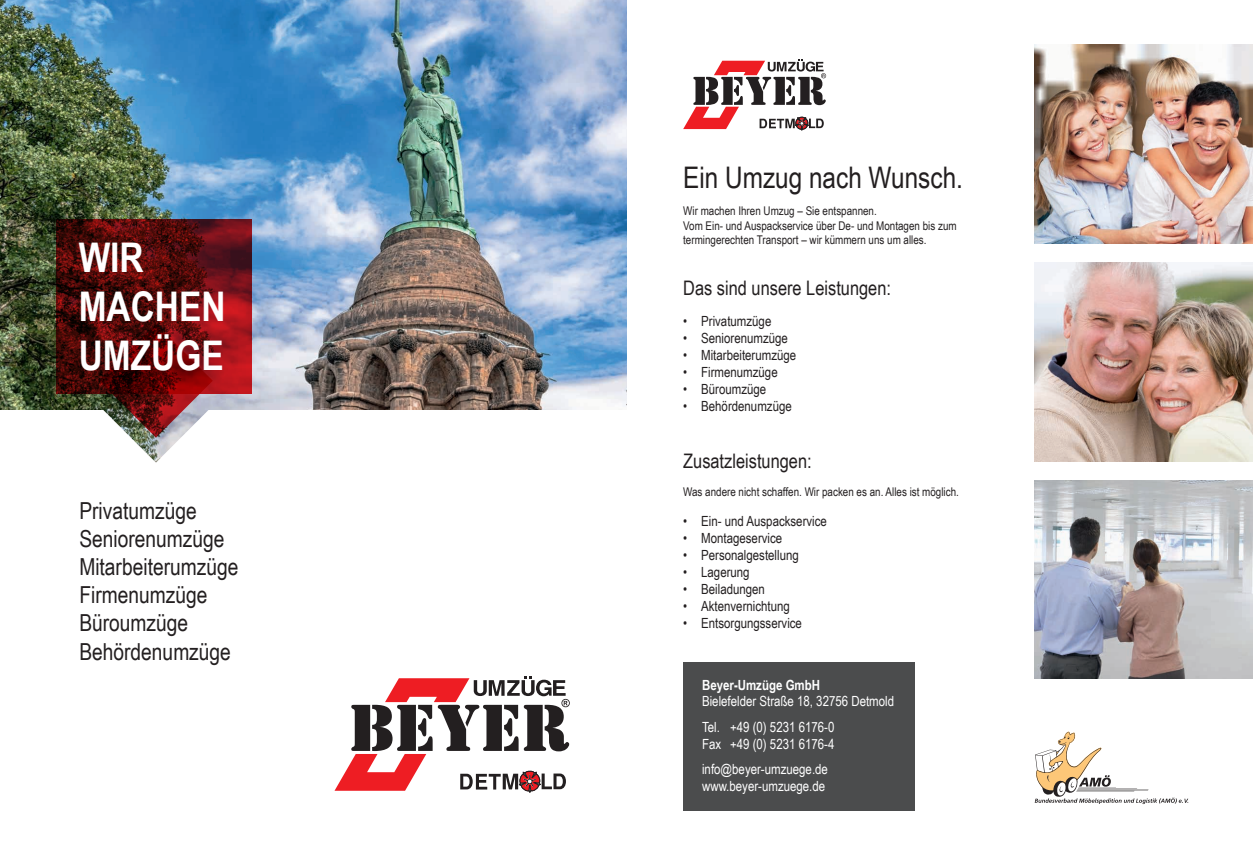
<style>
.page{position:relative;width:1253px;height:868px;background:#fff}
.page>*{position:absolute;margin:0;border:0;box-sizing:border-box;transform-origin:0 0}
.t1{font:700 40.8px/49px "Arial Narrow";color:#fff}
.t2{font:29.7px "Arial Narrow";color:#231f20}
.t3{font:23.4px/28.1px "Arial Narrow";color:#231f20}
.t4{font:20px "Arial Narrow";color:#231f20}
.t5{font:14px "Arial Narrow";color:#231f20}
.t6{font:14px/25.6px "Arial Narrow";color:#fff}
.t7{font:700 14px "Arial Narrow";color:#fff}
.t8{font:12px/14.4px "Arial Narrow";color:#231f20}
</style>
<div class="page">
<img style="left:1035px;top:45px;width:218px;height:198px">
<img style="left:1035px;top:480px;width:218px;height:198px">
<img style="left:1035px;top:262px;width:218px;height:199px">
<svg style="left:683px;top:60px;width:143px;height:70px"></svg>
<svg style="left:1035px;top:775px;width:153px;height:29px"></svg>
<img style="left:1035px;top:731px;width:67px;height:66px">
<img style="left:0;top:0;width:626px;height:409px">
<img style="left:71px;top:393px;width:170px;height:69px">
<svg style="left:57px;top:219px;width:195px;height:174px;background:#600d0f"></svg>
<svg style="left:99px;top:324px;width:114px;height:113px;background:#742f2f"></svg>
<svg style="left:334px;top:676px;width:236px;height:116px"></svg>
<div style="left:683px;top:662px;width:231px;height:148px;background:#4b4c4d"></div>
<h1 class="t1" style="left:79px;top:231px;width:148px">WIR<br>MACHEN<br>UMZÜGE</h1>
<h3 class="t3" style="left:79px;top:495px;width:161px">Privatumzüge<br>Seniorenumzüge<br>Mitarbeiterumzüge<br>Firmenumzüge<br>Büroumzüge<br>Behördenumzüge</h3>
<h2 class="t2" style="left:683px;top:155px;width:281px">Ein Umzug nach Wunsch.</h2>
<p class="t8" style="left:683px;top:203px;width:275px">Wir machen Ihren Umzug – Sie entspannen.<br>Vom Ein- und Auspackservice über De- und Montagen bis zum termingerechten Transport – wir kümmern uns um alles.</p>
<h3 class="t4" style="left:683px;top:274px;width:209px">Das sind unsere Leistungen:</h3>
<p class="t5" style="left:683px;top:310px;width:90px">• Privatumzüge</p>
<p class="t5" style="left:683px;top:327px;width:106px">• Seniorenumzüge</p>
<p class="t5" style="left:683px;top:344px;width:115px">• Mitarbeiterumzüge</p>
<p class="t5" style="left:683px;top:361px;width:96px">• Firmenumzüge</p>
<p class="t5" style="left:683px;top:378px;width:85px">• Büroumzüge</p>
<p class="t5" style="left:683px;top:395px;width:110px">• Behördenumzüge</p>
<h3 class="t4" style="left:683px;top:446px;width:130px">Zusatzleistungen:</h3>
<p class="t8" style="left:683px;top:484px;width:277px">Was andere nicht schaffen. Wir packen es an. Alles ist möglich.</p>
<p class="t5" style="left:683px;top:510px;width:145px">• Ein- und Auspackservice</p>
<p class="t5" style="left:683px;top:527px;width:101px">• Montageservice</p>
<p class="t5" style="left:683px;top:544px;width:117px">• Personalgestellung</p>
<p class="t5" style="left:683px;top:561px;width:68px">• Lagerung</p>
<p class="t5" style="left:683px;top:578px;width:83px">• Beiladungen</p>
<p class="t5" style="left:683px;top:595px;width:108px">• Aktenvernichtung</p>
<p class="t5" style="left:683px;top:612px;width:120px">• Entsorgungsservice</p>
<p class="t7" style="left:702px;top:674px;width:120px">Beyer-Umzüge GmbH</p>
<p class="t6" style="left:702px;top:688px;width:194px">Bielefelder Straße 18, 32756 Detmold<br>Tel. +49 (0) 5231 6176-0</p>
<p class="t6" style="left:702px;top:730px;width:134px">Fax +49 (0) 5231 6176-4 info@beyer-umzuege.de</p>
<p class="t6" style="left:702px;top:772px;width:125px">www.beyer-umzuege.de</p>
</div>
